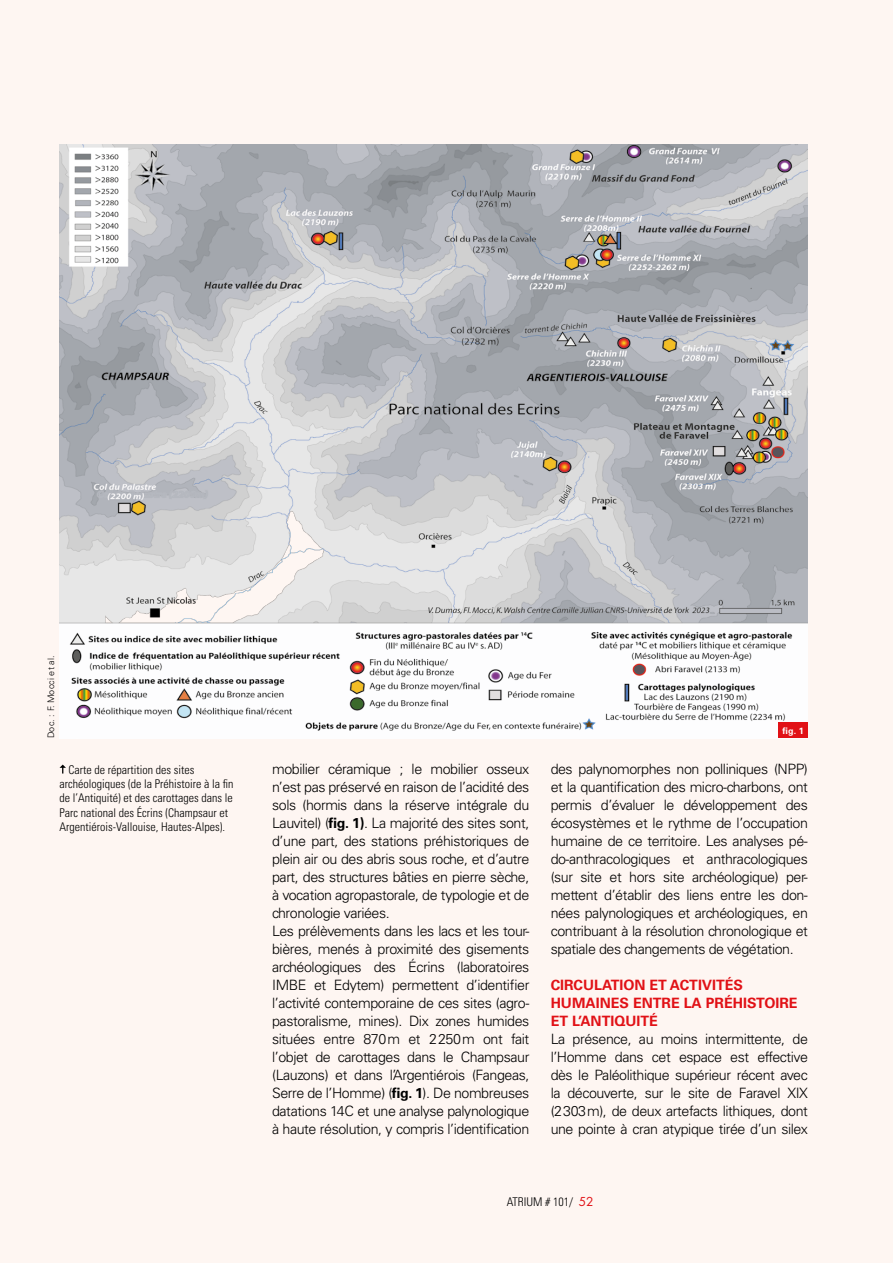
<style>
.page{position:relative;width:893px;height:1263px;background:#fef6f2}
.page>*{position:absolute;margin:0;border:0;box-sizing:border-box;transform-origin:0 0}
.t1{font:300 14.25px/18px "Univers";letter-spacing:-.03em;color:#000;text-align:justify}
.t2{font:700 14.25px/18px "Univers";color:#e11116}
.t3{font:300 condensed 12px/14.4px "Univers";color:#000}
.t4{font:300 9px "Univers";letter-spacing:.01em;color:#000}
.t5{font:700 9px "Univers";color:#fff}
.s1{font-weight:700}
.s2{font-family:"Futura";font-weight:400;font-stretch:normal;color:#e11116}
</style>
<div class="page">
<img style="left:60px;top:144px;width:748px;height:594px">
<div style="left:778px;top:723px;width:30px;height:15px;background:#e11116"></div>
<svg style="left:60px;top:764px;width:6px;height:9px"></svg>
<p class="t4" style="left:46px;top:738px;width:84px;rotate:-90deg">Doc. : F. Mocci et al.</p>
<p class="t3" style="left:60px;top:762px;width:175px;text-indent:9px">Carte de répartition des sites archéologiques (de la Préhistoire à la fin de l’Antiquité) et des carottages dans le Parc national des Écrins (Champsaur et Argentiérois-Vallouise, Hautes-Alpes).</p>
<p class="t5" style="left:782px;top:725px;width:23px">fig. 1</p>
<p class="t1" style="left:272px;top:760px;width:259px;text-align:left">mobilier céramique ; le mobilier osseux n’est pas préservé en raison de l’acidité des sols (hormis dans la réserve intégrale du Lauvitel) (<span class="s1">fig. 1)</span>. La majorité des sites sont, d’une part, des stations préhistoriques de plein air ou des abris sous roche, et d’autre part, des structures bâties en pierre sèche, à vocation agropastorale, de typologie et de chronologie variées.<br>Les prélèvements dans les lacs et les tour&shy;bières, menés à proximité des gisements archéologiques des Écrins (laboratoires IMBE et Edytem) permettent d’identifier l’activité contemporaine de ces sites (agro&shy;pastoralisme, mines). Dix zones humides situées entre 870m et 2250m ont fait l’objet de carottages dans le Champsaur (Lauzons) et dans l’Argentiérois (Fangeas, Serre de l’Homme) (<span class="s1">fig. 1</span>). De nombreuses datations 14C et une analyse palynologique à haute résolution, y compris l’identification</p>
<p class="t1" style="left:551px;top:760px;width:259px">des palynomorphes non polliniques (NPP) et la quantification des micro-charbons, ont permis d’évaluer le développement des écosystèmes et le rythme de l’occupation humaine de ce territoire. Les analyses pé&shy;do-anthracologiques et anthracologiques (sur site et hors site archéologique) per&shy;mettent d’établir des liens entre les don&shy;nées palynologiques et archéologiques, en contribuant à la résolution chronologique et spatiale des changements de végétation.</p>
<p class="t2" style="left:551px;top:976px;width:248px">CIRCULATION ET ACTIVITÉS<br>HUMAINES ENTRE LA PRÉHISTOIRE<br>ET L’ANTIQUITÉ</p>
<p class="t1" style="left:551px;top:1030px;width:259px">La présence, au moins intermittente, de l’Homme dans cet espace est effective dès le Paléolithique supérieur récent avec la découverte, sur le site de Faravel XIX (2303m), de deux artefacts lithiques, dont une pointe à cran atypique tirée d’un silex</p>
<p class="t3" style="left:507px;top:1195px;width:88px">ATRIUM # 101/ <span class="s2">52</span></p>
</div>
